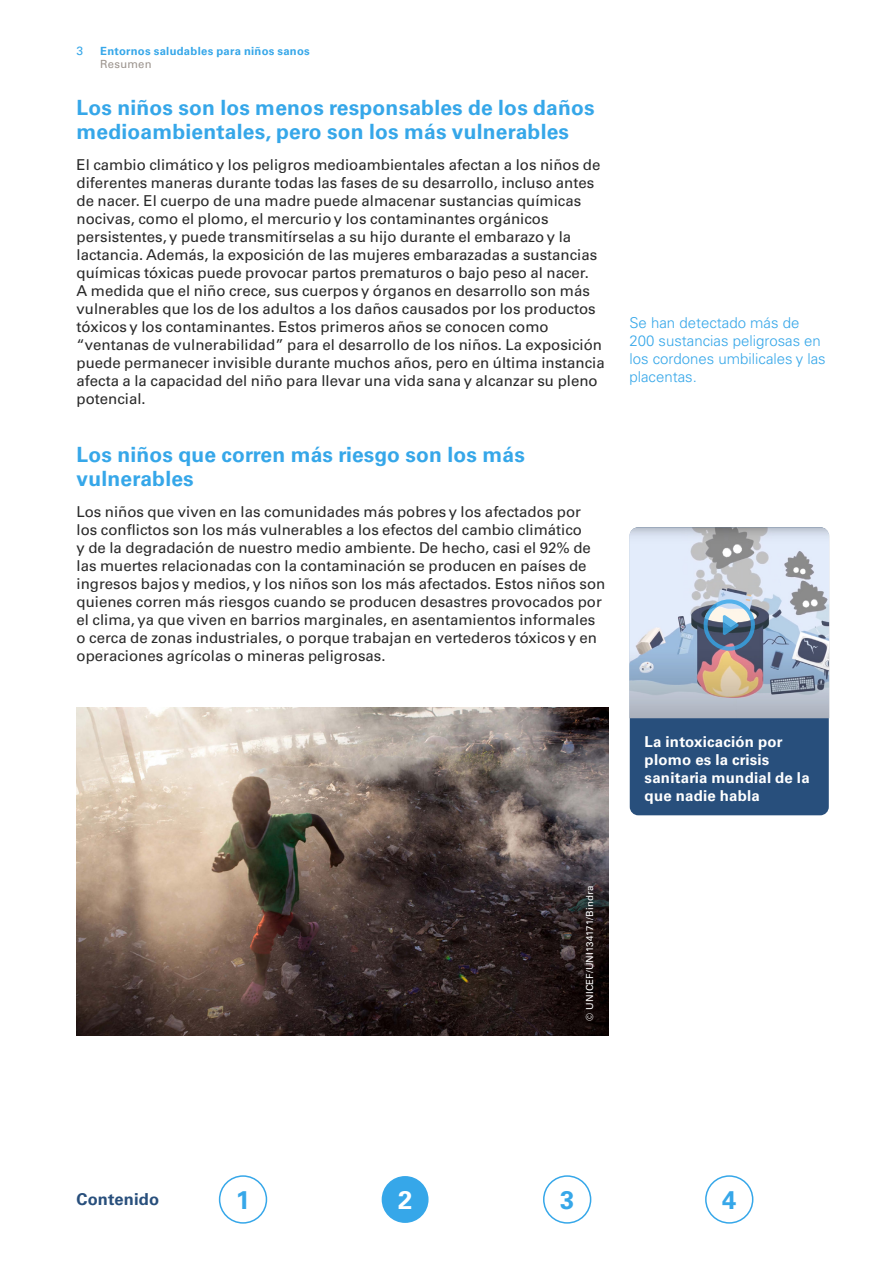
<style>
.page{position:relative;width:893px;height:1263px;background:#fff}
.page>*{position:absolute;margin:0;border:0;box-sizing:border-box;transform-origin:0 0}
.t1{font:700 25.5px "Univers LT Pro 65";color:#36a7e9}
.t2{font:700 25.5px "Univers LT Pro 65";color:#fff}
.t3{font:700 21px/24px "Univers LT Pro 65";letter-spacing:.01em;color:#36a7e9}
.t4{font:700 16.5px "Univers LT Std";letter-spacing:.01em;color:#284f7c}
.t5{font:15px/18px "Univers LT Pro 55 Roman";color:#292929}
.t6{font:300 15px/18px "Univers LT Pro 45";color:#36a7e9}
.t7{font:700 15px/18px "Univers LT Pro 65";letter-spacing:.015em;color:#fff}
.t8{font:12px "Univers LT Std";color:#36a7e9}
.t9{font:700 11.25px "Univers LT Std";letter-spacing:.02em;color:#36a7e9}
.t10{font:11.25px "Univers LT Std";letter-spacing:.02em;color:#9c948e}
.t11{font:9.75px "Univers LT Pro 55 Roman";letter-spacing:.015em;color:#fff}
</style>
<div class="page">
<div style="left:630px;top:527px;width:199px;height:288px;background:#284f7c;border-radius:9px"></div>
<img style="left:629px;top:527px;width:200px;height:191px">
<svg style="left:704px;top:599px;width:51px;height:52px;background:#7692ab"></svg>
<div style="left:219px;top:1175px;width:48px;height:49px;border:2px solid #36a7e9;border-radius:50%"></div>
<div style="left:382px;top:1176px;width:47px;height:47px;background:#36a7e9;border-radius:50%"></div>
<div style="left:543px;top:1175px;width:48px;height:49px;border:2px solid #36a7e9;border-radius:50%"></div>
<div style="left:705px;top:1175px;width:48px;height:49px;border:2px solid #36a7e9;border-radius:50%"></div>
<img style="left:77px;top:708px;width:531px;height:327px">
<p class="t8" style="left:77px;top:44px;width:8px">3</p>
<p class="t9" style="left:100px;top:45px;width:211px">Entornos saludables para niños sanos</p>
<p class="t10" style="left:100px;top:57px;width:53px">Resumen</p>
<h2 class="t3" style="left:77px;top:96px;width:520px">Los niños son los menos responsables de los daños medioambientales, pero son los más vulnerables</h2>
<p class="t5" style="left:77px;top:156px;width:530px">El cambio climático y los peligros medioambientales afectan a los niños de diferentes maneras durante todas las fases de su desarrollo, incluso antes de nacer. El cuerpo de una madre puede almacenar sustancias químicas nocivas, como el plomo, el mercurio y los contaminantes orgánicos persistentes, y puede transmitírselas a su hijo durante el embarazo y la lactancia. Además, la exposición de las mujeres embarazadas a sustancias químicas tóxicas puede provocar partos prematuros o bajo peso al nacer.<br>A medida que el niño crece, sus cuerpos y órganos en desarrollo son más vulnerables que los de los adultos a los daños causados por los productos tóxicos y los contaminantes. Estos primeros años se conocen como “ventanas de vulnerabilidad” para el desarrollo de los niños. La exposición puede permanecer invisible durante muchos años, pero en última instancia afecta a la capacidad del niño para llevar una vida sana y alcanzar su pleno potencial.</p>
<h2 class="t3" style="left:77px;top:443px;width:450px">Los niños que corren más riesgo son los más vulnerables</h2>
<p class="t5" style="left:77px;top:502px;width:530px">Los niños que viven en las comunidades más pobres y los afectados por los conflictos son los más vulnerables a los efectos del cambio climático<br>y de la degradación de nuestro medio ambiente. De hecho, casi el 92% de las muertes relacionadas con la contaminación se producen en países de ingresos bajos y medios, y los niños son los más afectados. Estos niños son quienes corren más riesgos cuando se producen desastres provocados por el clima, ya que viven en barrios marginales, en asentamientos informales o cerca de zonas industriales, o porque trabajan en vertederos tóxicos y en operaciones agrícolas o mineras peligrosas.</p>
<p class="t6" style="left:629px;top:313px;width:198px">Se han detectado más de<br>200 sustancias peligrosas en los cordones umbilicales y las placentas.</p>
<p class="t7" style="left:645px;top:732px;width:167px">La intoxicación por plomo es la crisis sanitaria mundial de la que nadie habla</p>
<p class="t11" style="left:584px;top:1020px;width:137px;rotate:-90deg">© UNICEF/UNI134171/Bindra</p>
<p class="t4" style="left:77px;top:1189px;width:84px">Contenido</p>
<h1 class="t1" style="left:236px;top:1184px;width:16px">1</h1>
<h1 class="t2" style="left:398px;top:1184px;width:16px">2</h1>
<h1 class="t1" style="left:560px;top:1184px;width:16px">3</h1>
<h1 class="t1" style="left:722px;top:1184px;width:16px">4</h1>
</div>
